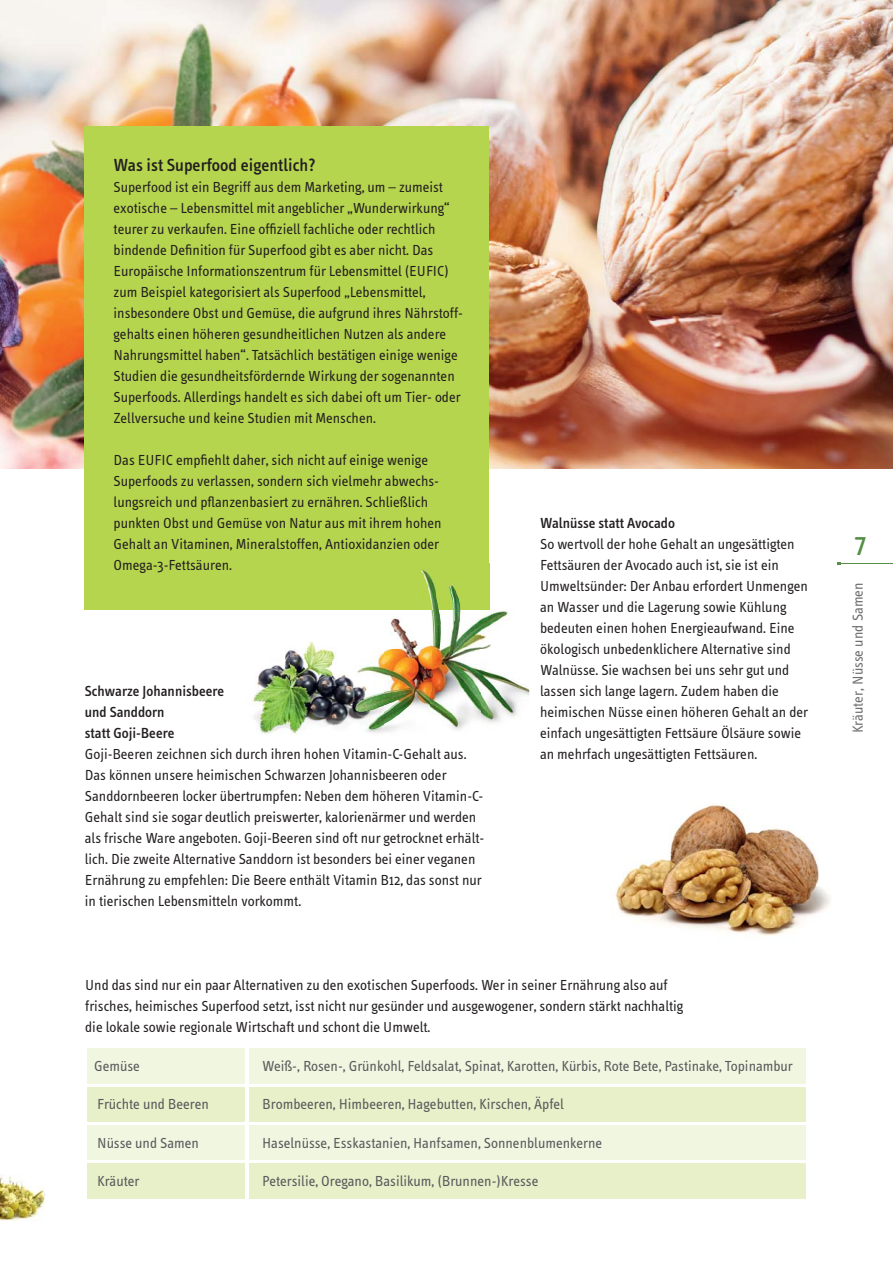
<style>
.page{position:relative;width:893px;height:1263px;background:#fff}
.page>*{position:absolute;margin:0;border:0;box-sizing:border-box;transform-origin:0 0}
.t1{font:500 27px "Info Text";color:#558f45}
.t2{font:500 18px "Info Text";color:#231f20}
.t3{font:15px/21px "Info Text";color:#231f20}
.t4{font:15px "Info Text";color:#58595b}
.t5{font:500 15px/21px "Info Text";color:#231f20}
.t6{font:15px "Info Text";color:#6d6e70}
</style>
<div class="page">
<img style="left:615px;top:805px;width:215px;height:131px">
<img style="left:0;top:1175px;width:45px;height:46px">
<img style="left:0;top:0;width:892px;height:469px">
<div style="left:85px;top:127px;width:404px;height:483px;background:#b6d54e"></div>
<div style="left:87px;top:1048px;width:719px;height:36px;background:#f1f6e1"></div>
<svg style="left:87px;top:1087px;width:719px;height:112px;background:#eaf2d1"></svg>
<hr style="left:245px;top:1048px;width:3px;height:36px;background:#fff">
<hr style="left:245px;top:1087px;width:3px;height:35px;background:#fff">
<hr style="left:245px;top:1125px;width:3px;height:35px;background:#fff">
<hr style="left:245px;top:1163px;width:3px;height:36px;background:#fff">
<hr style="left:86px;top:1122px;width:720px;height:3px;background:#fff">
<hr style="left:86px;top:1160px;width:720px;height:3px;background:#fff">
<img style="left:251px;top:641px;width:82px;height:93px">
<img style="left:480px;top:564px;width:49px;height:159px">
<img style="left:387px;top:618px;width:44px;height:32px">
<img style="left:431px;top:610px;width:49px;height:120px">
<img style="left:383px;top:650px;width:48px;height:83px">
<img style="left:449px;top:564px;width:40px;height:46px">
<img style="left:333px;top:651px;width:50px;height:82px">
<img style="left:421px;top:570px;width:18px;height:79px">
<hr style="left:839px;top:563px;width:53px;height:1px;background:#558f45">
<p class="t2" style="left:114px;top:158px;width:203px">Was ist Superfood eigentlich?</p>
<p class="t3" style="left:114px;top:177px;width:351px">Superfood ist ein Begriff aus dem Marketing, um – zumeist exotische – Lebensmittel mit angeblicher „Wunderwirkung“ teurer zu verkaufen. Eine offiziell fachliche oder rechtlich bindende Definition für Superfood gibt es aber nicht. Das Europäische Informationszentrum für Lebensmittel (EUFIC) zum Beispiel kategorisiert als Superfood „Lebensmittel, insbesondere Obst und Gemüse, die aufgrund ihres Nährstoff&shy;gehalts einen höheren gesundheitlichen Nutzen als andere Nahrungsmittel haben“. Tatsächlich bestätigen einige wenige Studien die gesundheitsfördernde Wirkung der sogenannten Superfoods. Allerdings handelt es sich dabei oft um Tier- oder Zellversuche und keine Studien mit Menschen.</p>
<p class="t3" style="left:114px;top:450px;width:329px">Das EUFIC empfiehlt daher, sich nicht auf einige wenige Superfoods zu verlassen, sondern sich vielmehr abwechs&shy;lungsreich und pflanzenbasiert zu ernähren. Schließlich punkten Obst und Gemüse von Natur aus mit ihrem hohen Gehalt an Vitaminen, Mineralstoffen, Antioxidanzien oder Omega-3-Fettsäuren.</p>
<p class="t5" style="left:85px;top:681px;width:141px">Schwarze Johannisbeere und Sanddorn<br>statt Goji-Beere</p>
<p class="t3" style="left:85px;top:744px;width:401px">Goji-Beeren zeichnen sich durch ihren hohen Vitamin-C-Gehalt aus.<br>Das können unsere heimischen Schwarzen Johannisbeeren oder Sanddornbeeren locker übertrumpfen: Neben dem höheren Vitamin-C-Gehalt sind sie sogar deutlich preiswerter, kalorienärmer und werden als frische Ware angeboten. Goji-Beeren sind oft nur getrocknet erhält&shy;lich. Die zweite Alternative Sanddorn ist besonders bei einer veganen Ernährung zu empfehlen: Die Beere enthält Vitamin B12, das sonst nur in tierischen Lebensmitteln vorkommt.</p>
<p class="t5" style="left:540px;top:513px;width:136px">Walnüsse statt Avocado</p>
<p class="t3" style="left:540px;top:534px;width:269px">So wertvoll der hohe Gehalt an ungesättigten Fettsäuren der Avocado auch ist, sie ist ein Umweltsünder: Der Anbau erfordert Unmengen an Wasser und die Lagerung sowie Kühlung bedeuten einen hohen Energieaufwand. Eine ökologisch unbedenklichere Alternative sind Walnüsse. Sie wachsen bei uns sehr gut und lassen sich lange lagern. Zudem haben die heimischen Nüsse einen höheren Gehalt an der einfach ungesättigten Fettsäure Ölsäure sowie an mehrfach ungesättigten Fettsäuren.</p>
<p class="t3" style="left:85px;top:975px;width:599px">Und das sind nur ein paar Alternativen zu den exotischen Superfoods. Wer in seiner Ernährung also auf frisches, heimisches Superfood setzt, isst nicht nur gesünder und ausgewogener, sondern stärkt nachhaltig die lokale sowie regionale Wirtschaft und schont die Umwelt.</p>
<p class="t4" style="left:94px;top:1060px;width:47px">Gemüse</p>
<p class="t4" style="left:262px;top:1060px;width:532px">Weiß-, Rosen-, Grünkohl, Feldsalat, Spinat, Karotten, Kürbis, Rote Bete, Pastinake, Topinambur</p>
<p class="t4" style="left:97px;top:1099px;width:113px">Früchte und Beeren</p>
<p class="t4" style="left:262px;top:1099px;width:303px">Brombeeren, Himbeeren, Hagebutten, Kirschen, Äpfel</p>
<p class="t4" style="left:97px;top:1137px;width:103px">Nüsse und Samen</p>
<p class="t4" style="left:262px;top:1137px;width:341px">Haselnüsse, Esskastanien, Hanfsamen, Sonnenblumenkerne</p>
<p class="t4" style="left:97px;top:1175px;width:44px">Kräuter</p>
<p class="t4" style="left:262px;top:1175px;width:278px">Petersilie, Oregano, Basilikum, (Brunnen-)Kresse</p>
<h1 class="t1" style="left:855px;top:533px;width:12px">7</h1>
<p class="t6" style="left:852px;top:733px;width:152px;rotate:-90deg">Kräuter, Nüsse und Samen</p>
</div>
